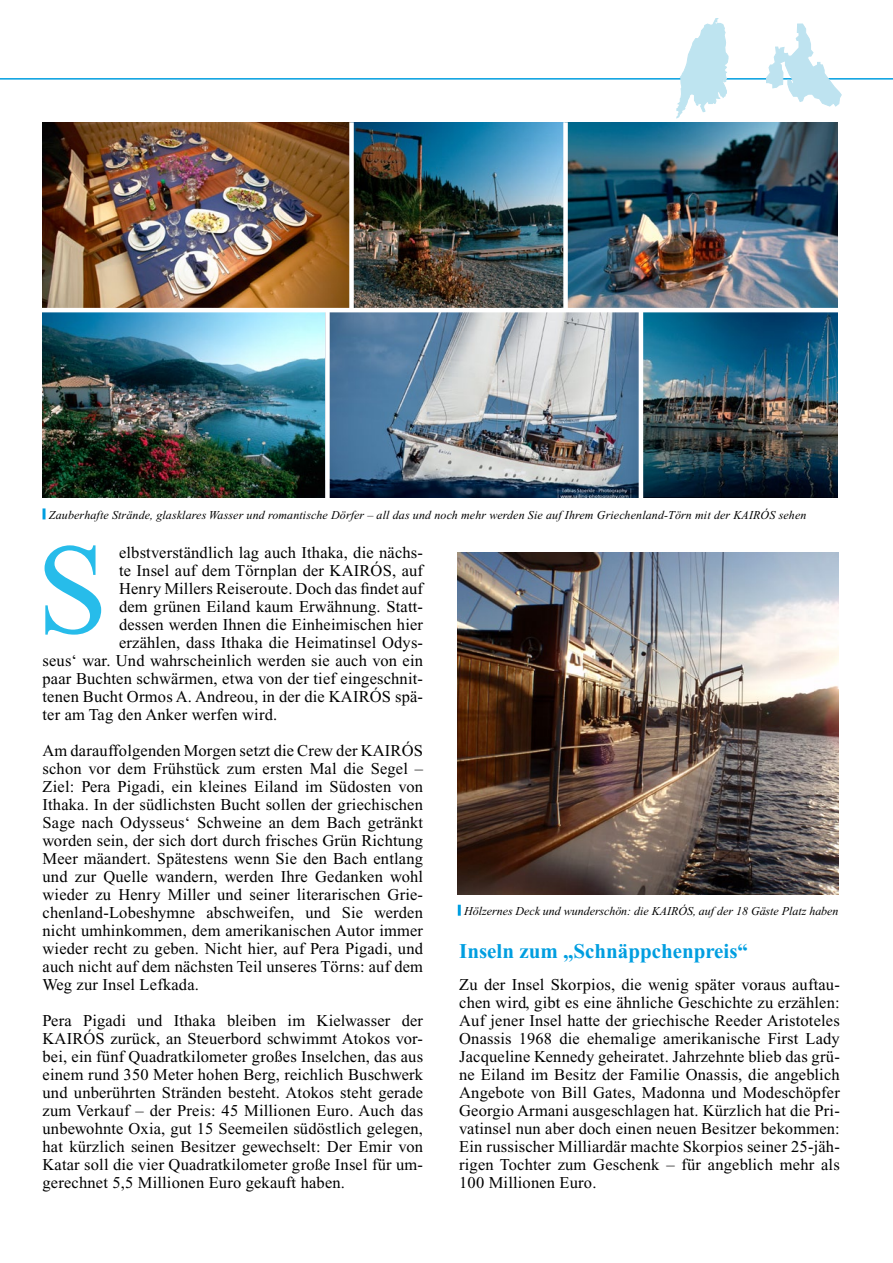
<style>
.page{position:relative;width:893px;height:1263px;background:#fff}
.page>*{position:absolute;margin:0;border:0;box-sizing:border-box;transform-origin:0 0}
.t1{font:129px "Times New Roman";color:#27bcea}
.t2{font:700 21px "Times New Roman";color:#009ee0}
.t3{font:16.5px/18px "Times New Roman";letter-spacing:.01em;color:#000;text-align:justify}
.t4{font:italic 12px "Times New Roman";letter-spacing:.01em;color:#000}
</style>
<div class="page">
<hr style="left:0;top:78px;width:893px;height:2px;background:#009ee0">
<img style="left:43px;top:122px;width:795px;height:186px">
<img style="left:43px;top:312px;width:282px;height:186px">
<img style="left:643px;top:312px;width:195px;height:186px">
<img style="left:330px;top:312px;width:309px;height:186px">
<img style="left:458px;top:553px;width:380px;height:341px">
<div style="left:349px;top:122px;width:5px;height:188px;background:#fff"></div>
<div style="left:563px;top:122px;width:5px;height:188px;background:#fff"></div>
<svg style="left:43px;top:508px;width:3px;height:11px"></svg>
<svg style="left:458px;top:905px;width:3px;height:11px"></svg>
<svg style="left:766px;top:24px;width:75px;height:82px"></svg>
<svg style="left:676px;top:18px;width:52px;height:101px"></svg>
<p class="t4" style="left:49px;top:508px;width:759px">Zauberhafte Strände, glasklares Wasser und romantische Dörfer – all das und noch mehr werden Sie auf Ihrem Griechenland-Törn mit der KAIRÓS sehen</p>
<h1 class="t1" style="left:36px;top:519px;width:58px">S</h1>
<p class="t3" style="left:119px;top:544px;width:305px">elbstverständlich lag auch Ithaka, die nächs-</p>
<p class="t3" style="left:119px;top:562px;width:307px">te Insel auf dem Törnplan der KAIRÓS, auf</p>
<p class="t3" style="left:119px;top:580px;width:307px">Henry Millers Reiseroute. Doch das findet auf</p>
<p class="t3" style="left:119px;top:598px;width:305px">dem grünen Eiland kaum Erwähnung. Statt-</p>
<p class="t3" style="left:119px;top:616px;width:306px">dessen werden Ihnen die Einheimischen hier</p>
<p class="t3" style="left:119px;top:634px;width:306px">erzählen, dass Ithaka die Heimatinsel Odys-</p>
<p class="t3" style="left:43px;top:652px;width:382px">seus‘ war. Und wahrscheinlich werden sie auch von ein</p>
<p class="t3" style="left:43px;top:670px;width:382px">paar Buchten schwärmen, etwa von der tief eingeschnit-</p>
<p class="t3" style="left:43px;top:688px;width:382px">tenen Bucht Ormos A. Andreou, in der die KAIRÓS spä-</p>
<p class="t3" style="left:43px;top:706px;width:236px">ter am Tag den Anker werfen wird.</p>
<p class="t3" style="left:43px;top:742px;width:382px;text-align:left">Am darauffolgenden Morgen setzt die Crew der KAIRÓS schon vor dem Frühstück zum ersten Mal die Segel – Ziel: Pera Pigadi, ein kleines Eiland im Südosten von Ithaka. In der südlichsten Bucht sollen der griechischen Sage nach Odysseus‘ Schweine an dem Bach getränkt worden sein, der sich dort durch frisches Grün Richtung Meer mäandert. Spätestens wenn Sie den Bach entlang und zur Quelle wandern, werden Ihre Gedanken wohl wieder zu Henry Miller und seiner literarischen Grie&shy;chenland-Lobeshymne abschweifen, und Sie werden nicht umhinkommen, dem amerikanischen Autor immer wieder recht zu geben. Nicht hier, auf Pera Pigadi, und auch nicht auf dem nächsten Teil unseres Törns: auf dem Weg zur Insel Lefkada.</p>
<p class="t3" style="left:43px;top:1012px;width:382px">Pera Pigadi und Ithaka bleiben im Kielwasser der KAIRÓS zurück, an Steuerbord schwimmt Atokos vor&shy;bei, ein fünf Quadratkilometer großes Inselchen, das aus einem rund 350 Meter hohen Berg, reichlich Buschwerk und unberührten Stränden besteht. Atokos steht gerade zum Verkauf – der Preis: 45 Millionen Euro. Auch das unbewohnte Oxia, gut 15 Seemeilen südöstlich gelegen, hat kürzlich seinen Besitzer gewechselt: Der Emir von Katar soll die vier Quadratkilometer große Insel für um&shy;gerechnet 5,5 Millionen Euro gekauft haben.</p>
<p class="t4" style="left:464px;top:904px;width:376px">Hölzernes Deck und wunderschön: die KAIRÓS, auf der 18 Gäste Platz haben</p>
<p class="t2" style="left:459px;top:939px;width:290px">Inseln zum „Schnäppchenpreis“</p>
<p class="t3" style="left:459px;top:976px;width:382px">Zu der Insel Skorpios, die wenig später voraus auftau&shy;chen wird, gibt es eine ähnliche Geschichte zu erzählen:<br>Auf jener Insel hatte der griechische Reeder Aristoteles Onassis 1968 die ehemalige amerikanische First Lady Jacqueline Kennedy geheiratet. Jahrzehnte blieb das grü&shy;ne Eiland im Besitz der Familie Onassis, die angeblich Angebote von Bill Gates, Madonna und Modeschöpfer Georgio Armani ausgeschlagen hat. Kürzlich hat die Pri&shy;vatinsel nun aber doch einen neuen Besitzer bekommen:<br>Ein russischer Milliardär machte Skorpios seiner 25-jäh&shy;rigen Tochter zum Geschenk – für angeblich mehr als 100 Millionen Euro.</p>
</div>
